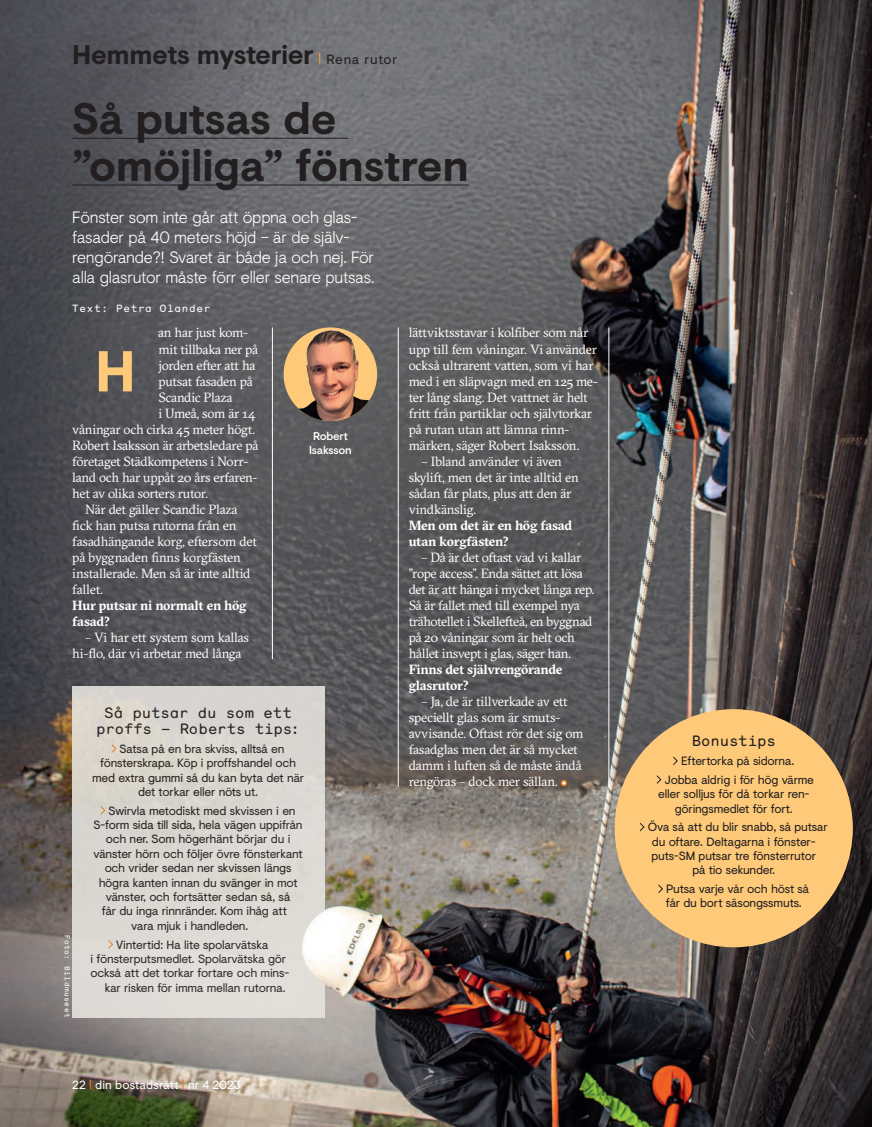
<style>
.page{position:relative;width:872px;height:1127px;background:#fff}
.page>*{position:absolute;margin:0;border:0;box-sizing:border-box;transform-origin:0 0}
.t1{font:700 57.45px "Visuelt";color:#feca79}
.t2{font:700 43.95px/46.8px "Visuelt";letter-spacing:-.01em;color:#231f20}
.t3{font:700 27px "Visuelt";letter-spacing:-.02em;color:#231f20}
.t4{font:300 16.5px/19.8px "Visuelt";letter-spacing:-.02em;color:#fff}
.t5{font:15px/16.5px "Monosten";letter-spacing:.005em;color:#231f20;text-align:center}
.t6{font:13.35px/16px "GT Sectra";letter-spacing:-.02em;color:#fff}
.t7{font:700 13.35px/16px "GT Sectra";letter-spacing:-.02em;color:#fff}
.t8{font:12px/14.4px "Visuelt";letter-spacing:-.02em;color:#231f20;text-align:center}
.t9{font:12px "Visuelt";letter-spacing:.01em;color:#fff}
.t10{font:500 11.25px/13.5px "Visuelt";letter-spacing:-.02em;color:#fff;text-align:center}
.t11{font:10.5px "Monosten";letter-spacing:.075em;color:#fff}
.t12{font:7.5px "Monosten";letter-spacing:.075em;color:#fff}
.s1{font-weight:400;font-size:13.5px;color:#ef9a47}
.s2{font-weight:400;font-size:13.5px}
.s3{color:#ea841f}
</style>
<div class="page">
<img style="left:0;top:0;width:872px;height:1127px">
<hr style="left:72px;top:138px;width:277px;height:1px;background:#231f20">
<hr style="left:72px;top:185px;width:397px;height:1px;background:#231f20">
<hr style="left:272px;top:327px;width:1px;height:332px;background:#fff">
<hr style="left:608px;top:327px;width:1px;height:460px;background:#fff">
<hr style="left:398px;top:327px;width:1px;height:460px;background:#fff">
<svg style="left:561px;top:780px;width:6px;height:6px"></svg>
<img style="left:283px;top:327px;width:94px;height:94px;border-radius:47px">
<div style="left:614px;top:709px;width:239px;height:238px;background:#feca79;border-radius:50%"></div>
<svg style="left:673px;top:756px;width:5px;height:9px"></svg>
<svg style="left:656px;top:775px;width:6px;height:9px"></svg>
<svg style="left:639px;top:822px;width:6px;height:10px"></svg>
<svg style="left:658px;top:884px;width:5px;height:9px"></svg>
<div style="left:72px;top:686px;width:253px;height:331px;background:#dbd8d2"></div>
<svg style="left:111px;top:744px;width:6px;height:9px"></svg>
<svg style="left:100px;top:805px;width:6px;height:10px"></svg>
<svg style="left:108px;top:940px;width:5px;height:9px"></svg>
<img style="left:302px;top:891px;width:96px;height:126px">
<h3 class="t3" style="left:72px;top:34px;width:326px">Hemmets mysterier <span class="s1">|</span> <span class="s2">Rena rutor</span></h3>
<h2 class="t2" style="left:72px;top:94px;width:398px">Så putsas de ”omöjliga” fönstren</h2>
<p class="t4" style="left:72px;top:207px;width:303px">Fönster som inte går att öppna och glas&shy;fasader på 40 meters höjd – är de själv&shy;rengörande?! Svaret är både ja och nej. För alla glasrutor måste förr eller senare putsas.</p>
<p class="t11" style="left:72px;top:301px;width:139px">Text: Petra Olander</p>
<p class="t6" style="left:158px;top:325px;width:91px">an har just kom-</p>
<p class="t6" style="left:158px;top:341px;width:101px">mit tillbaka ner på</p>
<p class="t6" style="left:158px;top:357px;width:99px">jorden efter att ha</p>
<p class="t6" style="left:158px;top:373px;width:96px">putsat fasaden på</p>
<p class="t6" style="left:158px;top:389px;width:75px">Scandic Plaza</p>
<p class="t6" style="left:158px;top:405px;width:99px">i Umeå, som är 14</p>
<p class="t6" style="left:72px;top:421px;width:184px">våningar och cirka 45 meter högt.</p>
<p class="t6" style="left:72px;top:437px;width:188px">Robert Isaksson är arbetsledare på</p>
<p class="t6" style="left:72px;top:453px;width:177px">företaget Städkompetens i Norr-</p>
<p class="t6" style="left:72px;top:469px;width:187px">land och har uppåt 20 års erfaren-</p>
<p class="t6" style="left:72px;top:485px;width:137px">het av olika sorters rutor.</p>
<p class="t6" style="left:85px;top:501px;width:154px">När det gäller Scandic Plaza</p>
<p class="t6" style="left:72px;top:517px;width:166px">fick han putsa rutorna från en</p>
<p class="t6" style="left:72px;top:533px;width:186px">fasadhängande korg, eftersom det</p>
<p class="t6" style="left:72px;top:549px;width:170px">på byggnaden finns korgfästen</p>
<p class="t6" style="left:72px;top:565px;width:180px">installerade. Men så är inte alltid</p>
<p class="t6" style="left:72px;top:581px;width:32px">fallet.</p>
<p class="t7" style="left:72px;top:597px;width:176px">Hur putsar ni normalt en hög fasad?</p>
<p class="t6" style="left:72px;top:630px;width:178px;text-indent:13px">– Vi har ett system som kallas hi-flo, där vi arbetar med långa</p>
<h1 class="t1" style="left:95px;top:329px;width:42px">H</h1>
<p class="t10" style="left:309px;top:429px;width:44px">Robert<br>Isaksson</p>
<p class="t12" style="left:72px;top:934px;width:84px;rotate:90deg">Foto: Bildmuseet</p>
<p class="t5" style="left:96px;top:704px;width:205px">Så putsar du som ett proffs – Roberts tips:</p>
<p class="t8" style="left:120px;top:741px;width:166px">Satsa på en bra skviss, alltså en</p>
<p class="t8" style="left:100px;top:755px;width:197px">fönsterskrapa. Köp i proffshandel och</p>
<p class="t8" style="left:92px;top:770px;width:214px">med extra gummi så du kan byta det när</p>
<p class="t8" style="left:138px;top:784px;width:122px">det torkar eller nöts ut.</p>
<p class="t8" style="left:108px;top:803px;width:189px">Swirvla metodiskt med skvissen i en</p>
<p class="t8" style="left:94px;top:817px;width:211px">S-form sida till sida, hela vägen uppifrån</p>
<p class="t8" style="left:106px;top:832px;width:186px">och ner. Som högerhänt börjar du i</p>
<p class="t8" style="left:93px;top:846px;width:211px">vänster hörn och följer övre fönsterkant</p>
<p class="t8" style="left:105px;top:860px;width:188px">och vrider sedan ner skvissen längs</p>
<p class="t8" style="left:99px;top:875px;width:200px">högra kanten innan du svänger in mot</p>
<p class="t8" style="left:106px;top:889px;width:186px">vänster, och fortsätter sedan så, så</p>
<p class="t8" style="left:102px;top:904px;width:186px">får du inga rinnränder. Kom ihåg att</p>
<p class="t8" style="left:131px;top:918px;width:119px">vara mjuk i handleden.</p>
<p class="t8" style="left:116px;top:937px;width:154px">Vintertid: Ha lite spolarvätska</p>
<p class="t8" style="left:91px;top:951px;width:197px">i fönsterputsmedlet. Spolarvätska gör</p>
<p class="t8" style="left:90px;top:965px;width:200px">också att det torkar fortare och mins-</p>
<p class="t8" style="left:105px;top:980px;width:182px">kar risken för imma mellan rutorna.</p>
<p class="t9" style="left:72px;top:1076px;width:170px">22 <span class="s3">|</span> din bostadsrätt <span class="s3">|</span> nr 4 2023</p>
<p class="t6" style="left:409px;top:325px;width:191px">lättviktsstavar i kolfiber som når upp till fem våningar. Vi använder också ultrarent vatten, som vi har med i en släpvagn med en 125 me&shy;ter lång slang. Det vattnet är helt fritt från partiklar och självtorkar på rutan utan att lämna rinn&shy;märken, säger Robert Isaksson.</p>
<p class="t6" style="left:409px;top:453px;width:172px;text-indent:13px">– Ibland använder vi även skylift, men det är inte alltid en sådan får plats, plus att den är vindkänslig.</p>
<p class="t7" style="left:409px;top:517px;width:165px">Men om det är en hög fasad utan korgfästen?</p>
<p class="t6" style="left:409px;top:549px;width:187px;text-indent:13px">– Då är det oftast vad vi kallar ”rope access”. Enda sättet att lösa det är att hänga i mycket långa rep.<br>Så är fallet med till exempel nya trähotellet i Skellefteå, en byggnad på 20 våningar som är helt och hållet insvept i glas, säger han.</p>
<p class="t7" style="left:409px;top:661px;width:155px">Finns det självrengörande glasrutor?</p>
<p class="t6" style="left:409px;top:694px;width:176px;text-indent:13px">– Ja, de är tillverkade av ett speciellt glas som är smuts&shy;avvisande. Oftast rör det sig om fasadglas men det är så mycket damm i luften så de måste ändå rengöras – dock mer sällan.</p>
<p class="t5" style="left:692px;top:733px;width:85px">Bonustips</p>
<p class="t8" style="left:664px;top:751px;width:151px;line-height:18.6px">Eftertorka på sidorna.<br>Jobba aldrig i för hög värme</p>
<p class="t8" style="left:658px;top:786px;width:152px">eller solljus för då torkar ren&shy;göringsmedlet för fort.</p>
<p class="t8" style="left:647px;top:819px;width:181px">Öva så att du blir snabb, så putsar</p>
<p class="t8" style="left:652px;top:834px;width:165px">du oftare. Deltagarna i fönster-</p>
<p class="t8" style="left:651px;top:848px;width:166px">puts-SM putsar tre fönsterrutor</p>
<p class="t8" style="left:692px;top:862px;width:84px">på tio sekunder.</p>
<p class="t8" style="left:666px;top:881px;width:145px;text-align:left">Putsa varje vår och höst så får du bort säsongssmuts.</p>
</div>
